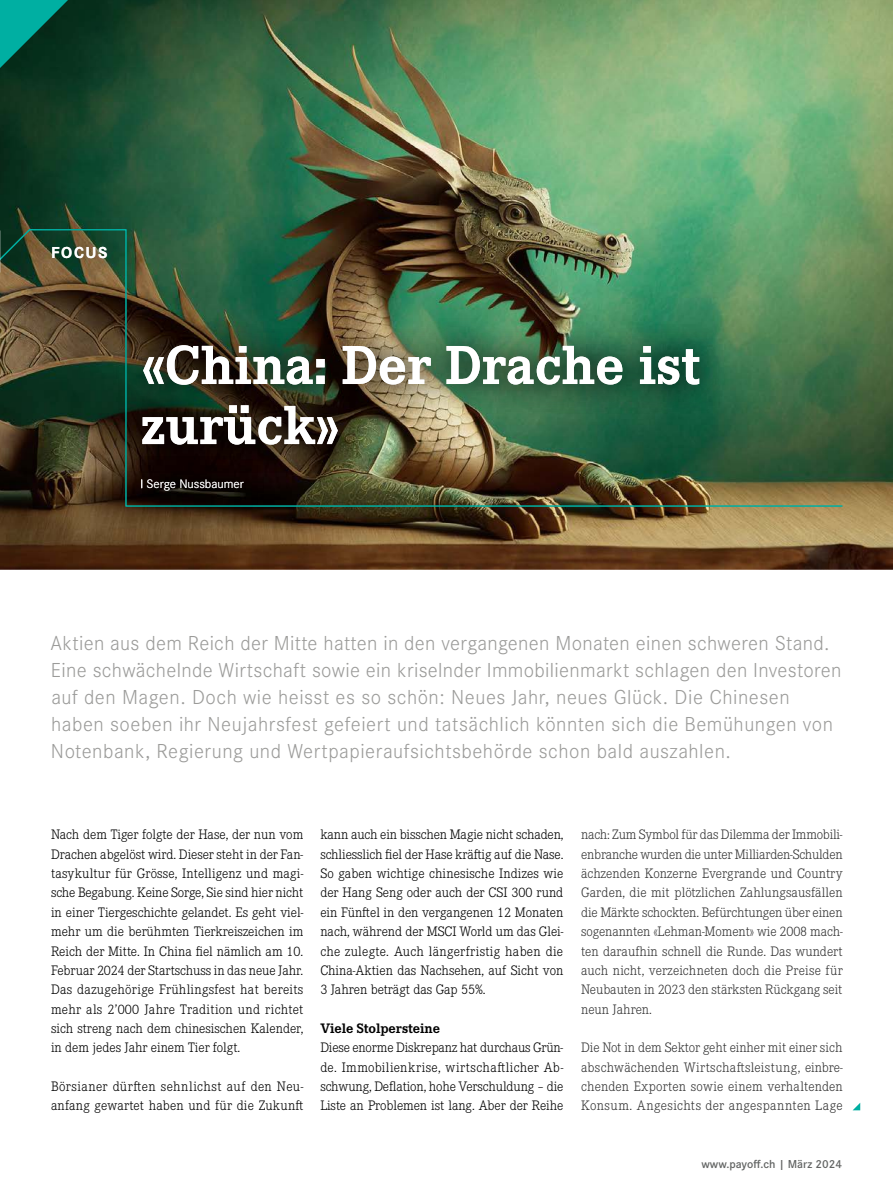
<style>
.page{position:relative;width:893px;height:1191px;background:#fff}
.page>*{position:absolute;margin:0;border:0;box-sizing:border-box;transform-origin:0 0}
.t1{font:700 57px/60px "Corporate E Pro";color:#fff}
.t2{font:300 21px/27px "Corporate S Pro";letter-spacing:.025em;color:#9b9b99}
.t3{font:700 16.5px "Corporate S Pro";letter-spacing:.1em;color:#fff}
.t4{font:300 14.25px/19.4px "Corporate E Pro";color:#000;text-align:justify}
.t5{font:700 14.25px "Corporate E Pro";letter-spacing:-.005em;color:#000}
.t6{font:300 12.75px "Corporate S Pro";color:#fff}
.t7{font:600 12px "Corporate S Pro";color:#626463}
</style>
<div class="page">
<img style="left:0;top:0;width:893px;height:570px">
<img style="left:0;top:228px;width:843px;height:279px">
<svg style="left:0;top:0;width:68px;height:68px;background:#026e5e"></svg>
<svg style="left:853px;top:1103px;width:7px;height:7px"></svg>
<div style="left:112px;top:314px;width:617px;height:161px;background:#000;opacity:.6"></div>
<div style="left:23px;top:216px;width:113px;height:74px;background:#000;opacity:.6"></div>
<div style="left:117px;top:451px;width:152px;height:68px;background:#000;opacity:.6"></div>
<p class="t3" style="left:51px;top:240px;width:58px">FOCUS</p>
<h1 class="t1" style="left:141px;top:332px;width:561px">«China: Der Drache ist zurück»</h1>
<p class="t6" style="left:146px;top:475px;width:99px">Serge Nussbaumer</p>
<p class="t2" style="left:50px;top:628px;width:792px">Aktien aus dem Reich der Mitte hatten in den vergangenen Monaten einen schweren Stand.<br>Eine schwächelnde Wirtschaft sowie ein kriselnder Immobilienmarkt schlagen den Investoren auf den Magen. Doch wie heisst es so schön: Neues Jahr, neues Glück. Die Chinesen haben soeben ihr Neujahrsfest gefeiert und tatsächlich könnten sich die Bemühungen von Notenbank, Regierung und Wertpapieraufsichtsbehörde schon bald auszahlen.</p>
<p class="t4" style="left:51px;top:824px;width:254px">Nach dem Tiger folgte der Hase, der nun vom Drachen abgelöst wird. Dieser steht in der Fan&shy;tasykultur für Grösse, Intelligenz und magi&shy;sche Begabung. Keine Sorge, Sie sind hier nicht in einer Tiergeschichte gelandet. Es geht viel&shy;mehr um die berühmten Tierkreiszeichen im Reich der Mitte. In China fiel nämlich am 10.<br>Februar 2024 der Startschuss in das neue Jahr.<br>Das dazugehörige Frühlingsfest hat bereits mehr als 2’000 Jahre Tradition und richtet sich streng nach dem chinesischen Kalender, in dem jedes Jahr einem Tier folgt.</p>
<p class="t4" style="left:51px;top:1076px;width:254px">Börsianer dürften sehnlichst auf den Neu&shy;anfang gewartet haben und für die Zukunft</p>
<p class="t4" style="left:320px;top:824px;width:245px">kann auch ein bisschen Magie nicht schaden, schliesslich fiel der Hase kräftig auf die Nase.<br>So gaben wichtige chinesische Indizes wie der Hang Seng oder auch der CSI 300 rund ein Fünftel in den vergangenen 12 Monaten nach, während der MSCI World um das Glei&shy;che zulegte. Auch längerfristig haben die China-Aktien das Nachsehen, auf Sicht von 3 Jahren beträgt das Gap 55%.</p>
<p class="t5" style="left:320px;top:1018px;width:121px">Viele Stolpersteine</p>
<p class="t4" style="left:320px;top:1037px;width:245px">Diese enorme Diskrepanz hat durchaus Grün&shy;de. Immobilienkrise, wirtschaftlicher Ab&shy;schwung, Deflation, hohe Verschuldung – die Liste an Problemen ist lang. Aber der Reihe</p>
<p class="t4" style="left:581px;top:824px;width:263px">nach: Zum Symbol für das Dilemma der Immobili&shy;enbranche wurden die unter Milliarden-Schulden ächzenden Konzerne Evergrande und Country Garden, die mit plötzlichen Zahlungsausfällen die Märkte schockten. Befürchtungen über einen sogenannten «Lehman-Moment» wie 2008 mach&shy;ten daraufhin schnell die Runde. Das wundert auch nicht, verzeichneten doch die Preise für Neubauten in 2023 den stärksten Rückgang seit neun Jahren.</p>
<p class="t4" style="left:581px;top:1037px;width:263px">Die Not in dem Sektor geht einher mit einer sich abschwächenden Wirtschaftsleistung, einbre&shy;chenden Exporten sowie einem verhaltenden Konsum. Angesichts der angespannten Lage</p>
<p class="t7" style="left:701px;top:1154px;width:142px">www.payoff.ch | März 2024</p>
</div>
